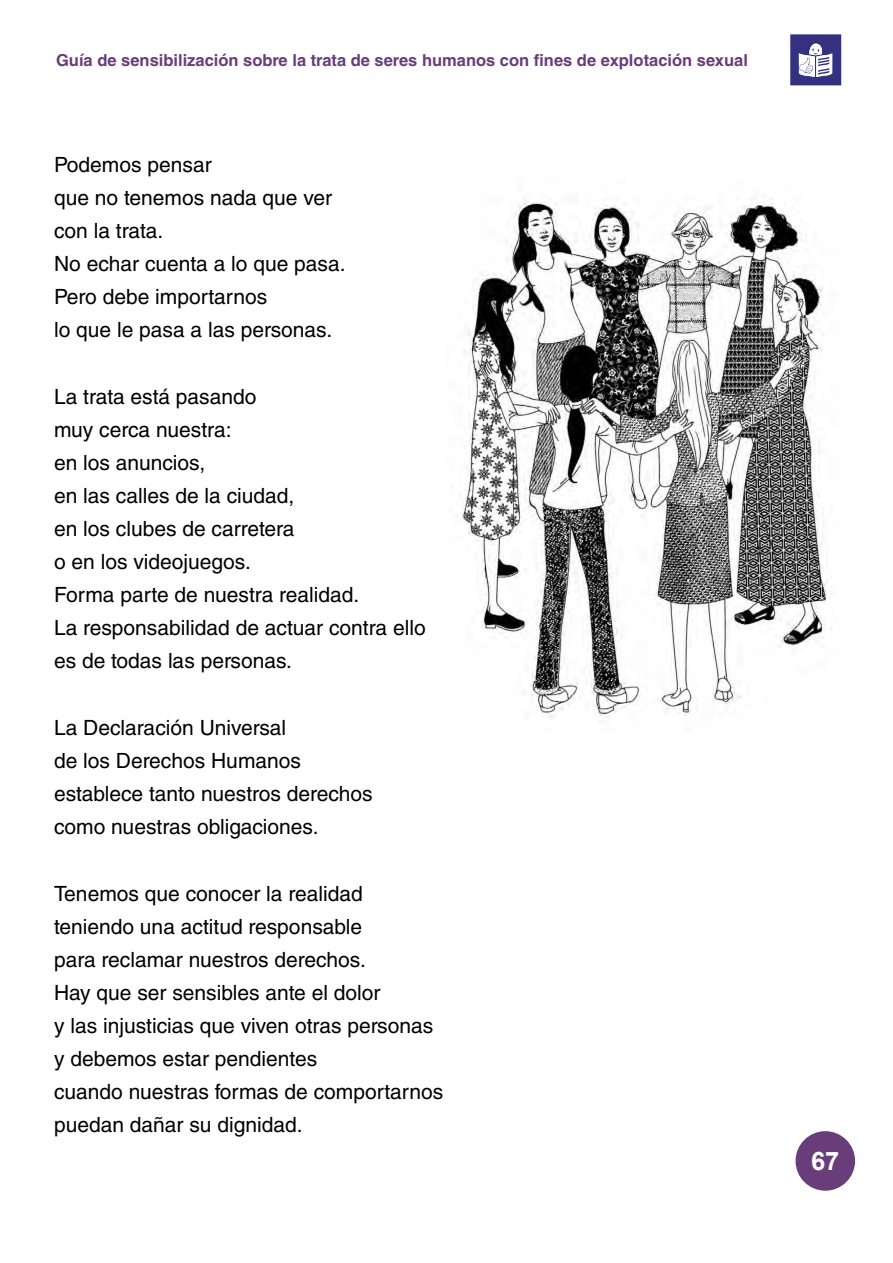
<style>
.page{position:relative;width:893px;height:1263px;background:#fff}
.page>*{position:absolute;margin:0;border:0;box-sizing:border-box;transform-origin:0 0}
.t1{font:700 25.5px "Arial";color:#fff}
.t2{font:21px/33px "Helvetica LT Std";color:#000}
.t3{font:700 16.5px "Helvetica LT Std";color:#693c7a}
</style>
<div class="page">
<div style="left:795px;top:1131px;width:60px;height:60px;background:#693c7a;border-radius:50%"></div>
<svg style="left:790px;top:34px;width:51px;height:51px"></svg>
<img style="left:460px;top:199px;width:372px;height:520px">
<p class="t3" style="left:56px;top:50px;width:693px">Guía de sensibilización sobre la trata de seres humanos con fines de explotación sexual</p>
<p class="t2" style="left:54px;top:148px;width:293px">Podemos pensar<br>que no tenemos nada que ver con la trata.<br>No echar cuenta a lo que pasa.<br>Pero debe importarnos<br>lo que le pasa a las personas.</p>
<p class="t2" style="left:54px;top:380px;width:373px">La trata está pasando<br>muy cerca nuestra:<br>en los anuncios,<br>en las calles de la ciudad,<br>en los clubes de carretera<br>o en los videojuegos.<br>Forma parte de nuestra realidad.<br>La responsabilidad de actuar contra ello es de todas las personas.</p>
<p class="t2" style="left:54px;top:711px;width:320px">La Declaración Universal<br>de los Derechos Humanos establece tanto nuestros derechos como nuestras obligaciones.</p>
<p class="t2" style="left:54px;top:877px;width:391px">Tenemos que conocer la realidad teniendo una actitud responsable<br>para reclamar nuestros derechos.<br>Hay que ser sensibles ante el dolor<br>y las injusticias que viven otras personas y debemos estar pendientes<br>cuando nuestras formas de comportarnos puedan dañar su dignidad.</p>
<p class="t1" style="left:811px;top:1143px;width:30px">67</p>
</div>
